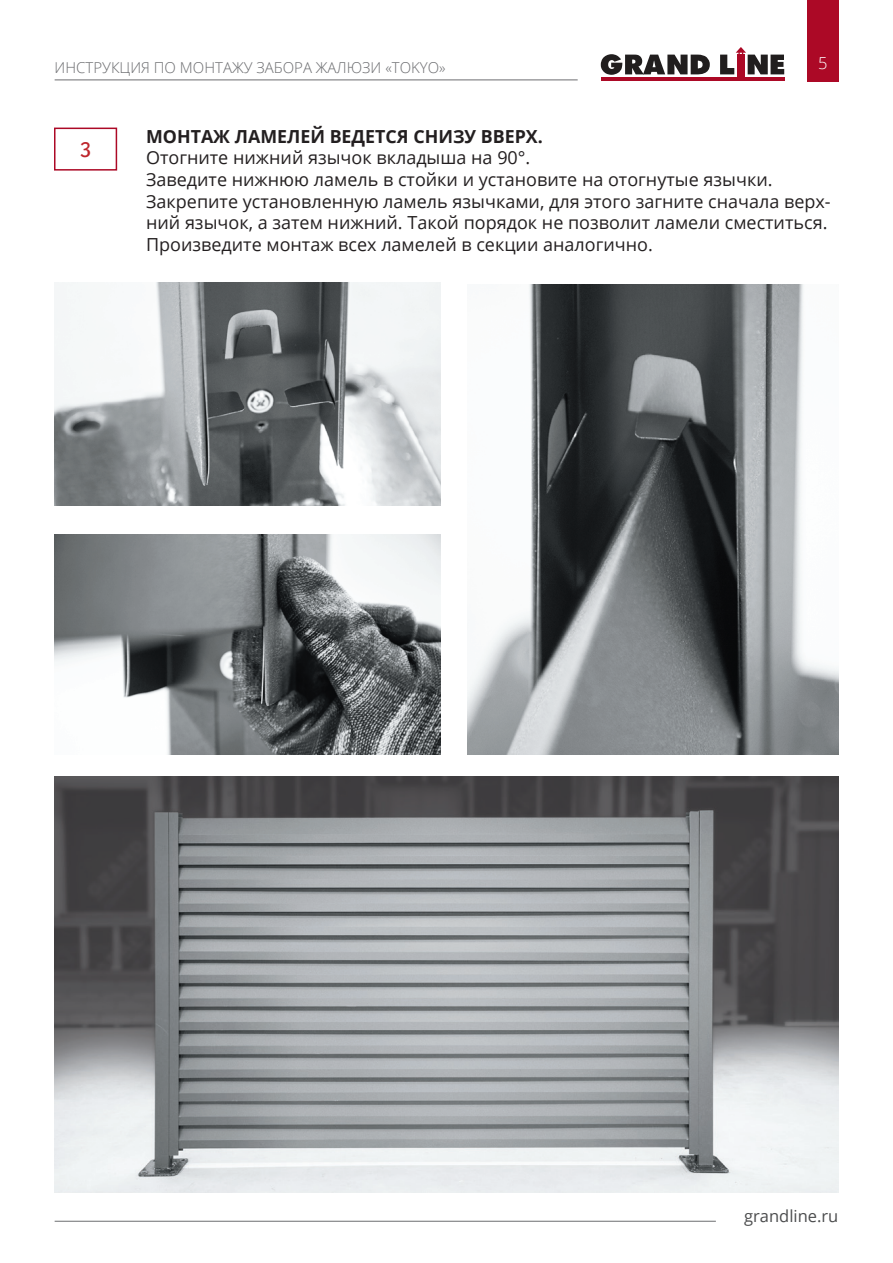
<style>
.page{position:relative;width:893px;height:1263px;background:#fff}
.page>*{position:absolute;margin:0;border:0;box-sizing:border-box;transform-origin:0 0}
.t1{font:21px "Red Ring";color:#be262c}
.t2{font:18px/21.6px "Open Sans";color:#231f20}
.t3{font:700 18px "Open Sans";color:#231f20}
.t4{font:16.5px "Open Sans";color:#4b4c4d}
.t5{font:300 16.5px "Open Sans";color:#fff}
.t6{font:300 15px "Open Sans";color:#6c6d70}
</style>
<div class="page">
<div style="left:807px;top:0;width:31px;height:81px;background:#ac0926"></div>
<div style="left:737px;top:55px;width:7px;height:24px;background:#ac0926"></div>
<hr style="left:601px;top:77px;width:183px;height:3px;background:#ac0926">
<svg style="left:601px;top:54px;width:109px;height:21px"></svg>
<svg style="left:720px;top:47px;width:64px;height:27px"></svg>
<hr style="left:55px;top:80px;width:523px;height:1px;background:#6c6d70">
<hr style="left:55px;top:1221px;width:661px;height:1px;background:#6c6d70">
<div style="left:54px;top:128px;width:63px;height:43px;border:2px solid #ac0926"></div>
<img style="left:54px;top:283px;width:386px;height:223px">
<img style="left:468px;top:284px;width:371px;height:471px">
<img style="left:55px;top:534px;width:385px;height:221px">
<img style="left:54px;top:777px;width:785px;height:415px">
<p class="t6" style="left:55px;top:58px;width:393px">ИНСТРУКЦИЯ ПО МОНТАЖУ ЗАБОРА ЖАЛЮЗИ «TOKYO»</p>
<p class="t5" style="left:818px;top:52px;width:11px">5</p>
<p class="t1" style="left:80px;top:136px;width:13px">3</p>
<p class="t3" style="left:146px;top:124px;width:398px">МОНТАЖ ЛАМЕЛЕЙ ВЕДЕТСЯ СНИЗУ ВВЕРХ.</p>
<p class="t2" style="left:146px;top:147px;width:686px">Отогните нижний язычок вкладыша на 90°.<br>Заведите нижнюю ламель в стойки и установите на отогнутые язычки.<br>Закрепите установленную ламель язычками, для этого загните сначала верх&shy;ний язычок, а затем нижний. Такой порядок не позволит ламели сместиться.<br>Произведите монтаж всех ламелей в секции аналогично.</p>
<p class="t4" style="left:744px;top:1204px;width:96px">grandline.ru</p>
</div>
